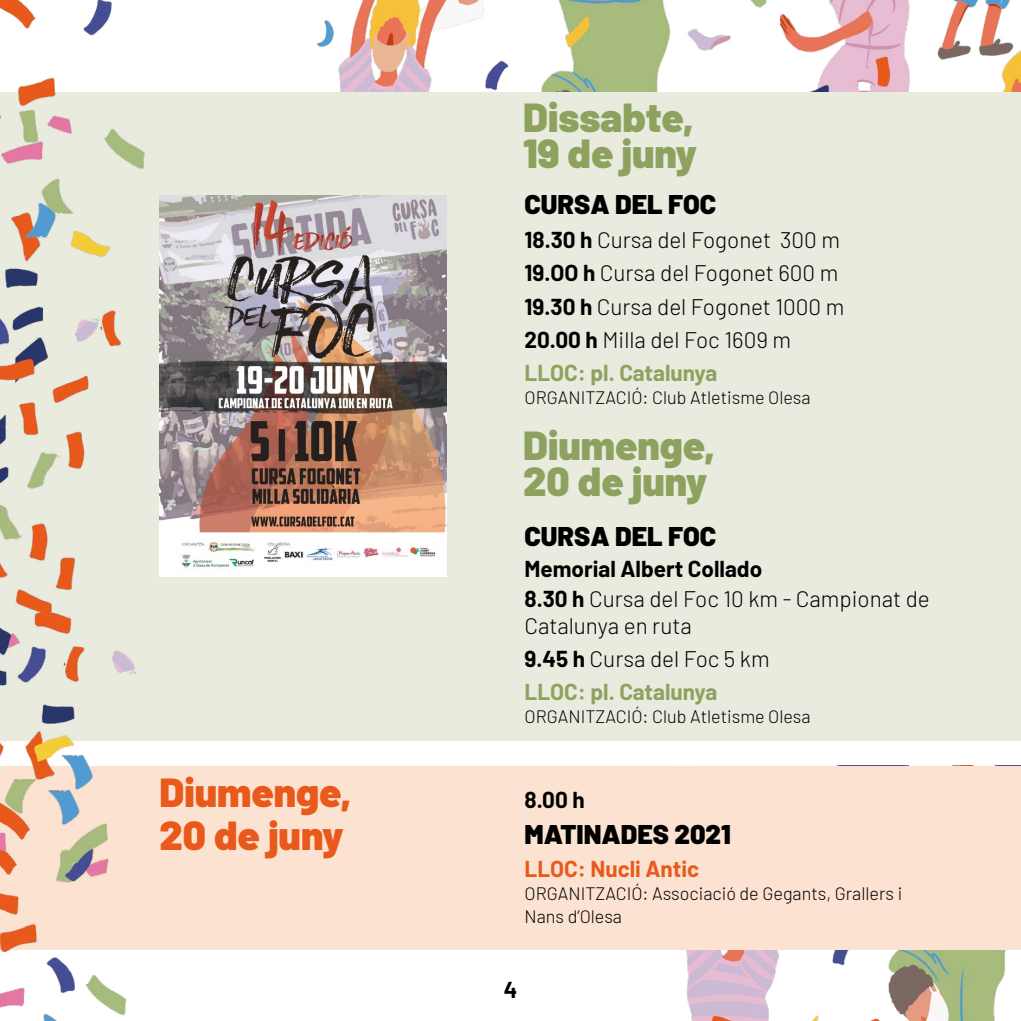
<style>
.page{position:relative;width:1021px;height:1021px;background:#fff}
.page>*{position:absolute;margin:0;border:0;box-sizing:border-box;transform-origin:0 0}
.t1{font:900 40.5px/36px "Barlow";color:#8ea260}
.t2{font:900 40.5px/42.8px "Barlow";color:#e9591b}
.t3{font:900 27px "Barlow";color:#000}
.t4{font:300 22.5px/33.3px "Barlow";color:#000}
.t5{font:700 22.5px "Barlow";color:#e9591b}
.t6{font:700 22.5px "Barlow";color:#000}
.t7{font:300 18px/22.5px "Barlow";color:#000}
.s1{font-weight:700}
.s2{font-weight:700;color:#8ea260}
</style>
<div class="page">
<img style="left:659px;top:949px;width:361px;height:71px">
<img style="left:316px;top:0;width:704px;height:92px">
<div style="left:0;top:92px;width:1020px;height:648px;background:#e8ebde"></div>
<div style="left:0;top:765px;width:1020px;height:184px;background:#fce2d0"></div>
<img style="left:0;top:0;width:159px;height:1020px">
<img style="left:159px;top:195px;width:287px;height:381px">
<h1 class="t2" style="left:159px;top:768px;width:193px">Diumenge,<br>20 de juny</h1>
<h1 class="t1" style="left:523px;top:97px;width:175px">Dissabte,<br>19 de juny</h1>
<p class="t3" style="left:524px;top:184px;width:193px">CURSA DEL FOC</p>
<p class="t4" style="left:524px;top:221px;width:321px"><span class="s1">18.30 h</span> Cursa del Fogonet 300 m<br><span class="s1">19.OO h</span> Cursa del Fogonet 600 m<br><span class="s1">19.30 h</span> Cursa del Fogonet 1000 m<br><span class="s1">20.00 h</span> Milla del Foc 1609 m<br><span class="s2">LLOC: pl. Catalunya</span></p>
<p class="t7" style="left:524px;top:385px;width:287px">ORGANITZACIÓ: Club Atletisme Olesa</p>
<h1 class="t1" style="left:523px;top:425px;width:193px">Diumenge,<br>20 de juny</h1>
<p class="t3" style="left:524px;top:516px;width:193px">CURSA DEL FOC</p>
<p class="t4" style="left:524px;top:552px;width:407px;line-height:29.5px"><span class="s1">Memorial Albert Collado<br>8.30 h</span> Cursa del Foc 10 km - Campionat de</p>
<p class="t4" style="left:524px;top:607px;width:246px">Catalunya en ruta<br><span class="s1">9.45 h</span> Cursa del Foc 5 km<br><span class="s2">LLOC: pl. Catalunya</span></p>
<p class="t7" style="left:524px;top:703px;width:287px">ORGANITZACIÓ: Club Atletisme Olesa</p>
<p class="t6" style="left:524px;top:783px;width:62px">8.00 h</p>
<p class="t3" style="left:524px;top:814px;width:208px">MATINADES 2021</p>
<p class="t5" style="left:524px;top:852px;width:176px">LLOC: Nucli Antic</p>
<p class="t7" style="left:524px;top:880px;width:379px">ORGANITZACIÓ: Associació de Gegants, Grallers i<br>Nans d’Olesa</p>
<p class="t6" style="left:503px;top:973px;width:15px">4</p>
</div>
